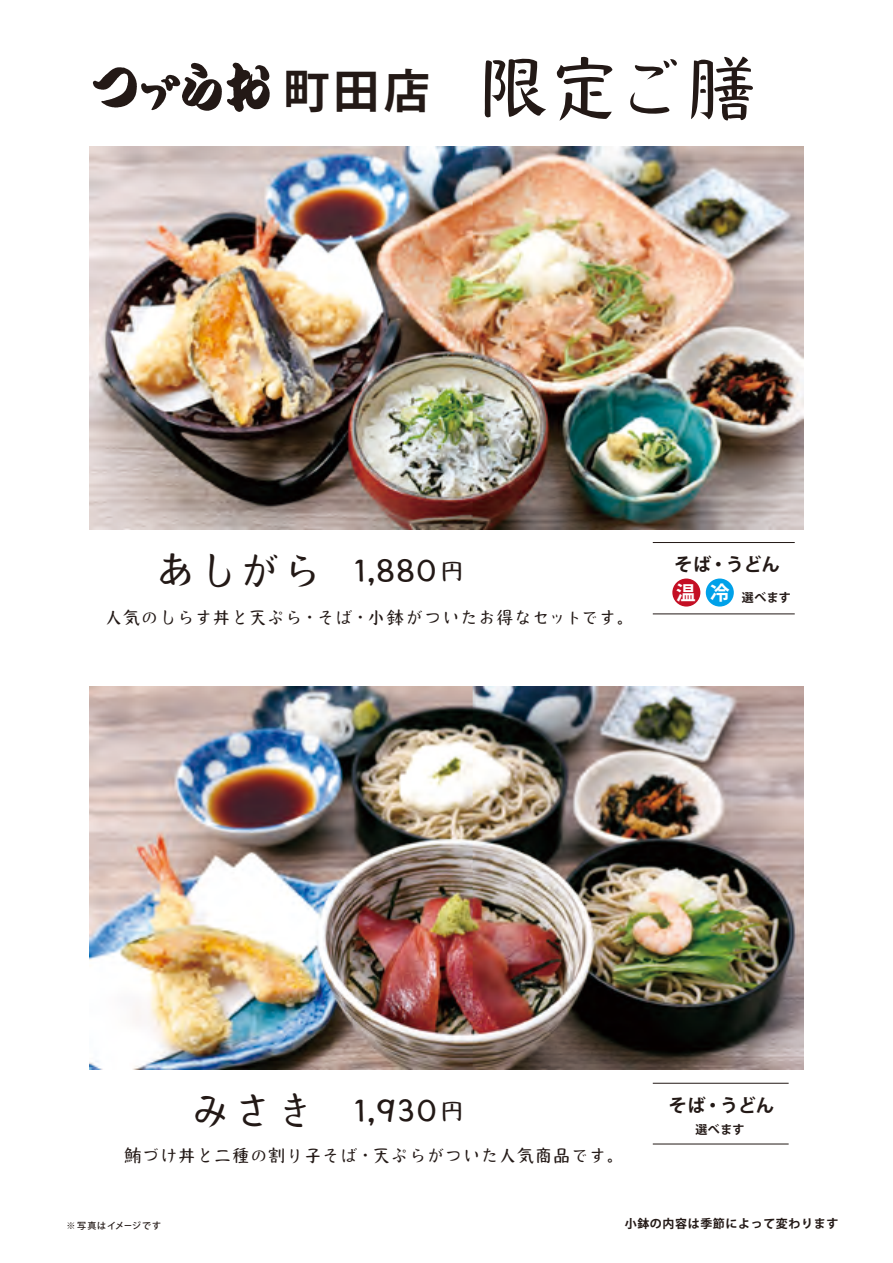
<style>
.page{position:relative;width:893px;height:1263px;background:#fff}
.page>*{position:absolute;margin:0;border:0;box-sizing:border-box;transform-origin:0 0}
.t1{font:72px "Kinuta Yamamotoan Std N R";color:#231916}
.t2{font:700 46.2px "Koz Go Pr 6 N";color:#231916}
.t3{font:42px "Kinuta Yamamotoan Std N R";color:#231916}
.t4{font:33px "Kinuta Yamamotoan Std N R";letter-spacing:-.1em;color:#231916}
.t5{font:18px "Kinuta Yamamotoan Std N R";color:#231916}
.t6{font:700 18px "Koz Go Pro";color:#231916}
.t7{font:700 12px "Koz Go Pro";letter-spacing:.05em;color:#231916}
.t8{font:500 9px "Koz Go Pro";letter-spacing:.1em;color:#231916}
.s1{font-size:25.35px}
</style>
<div class="page">
<img style="left:89px;top:687px;width:714px;height:382px">
<img style="left:89px;top:147px;width:714px;height:383px">
<hr style="left:653px;top:542px;width:142px;height:1px;background:#231916">
<hr style="left:653px;top:614px;width:142px;height:1px;background:#231916">
<div style="left:672px;top:578px;width:28px;height:28px;background:#c40f24;border-radius:50%"></div>
<div style="left:706px;top:578px;width:28px;height:28px;background:#00a1e9;border-radius:50%"></div>
<hr style="left:653px;top:1083px;width:136px;height:1px;background:#231916">
<hr style="left:653px;top:1144px;width:136px;height:1px;background:#231916">
<svg style="left:93px;top:62px;width:177px;height:50px"></svg>
<h2 class="t2" style="left:283px;top:65px;width:148px">町田店</h2>
<h1 class="t1" style="left:476px;top:47px;width:282px">限定ご膳</h1>
<h3 class="t3" style="left:154px;top:547px;width:170px">あしがら</h3>
<p class="t5" style="left:104px;top:607px;width:532px">人気のしらす丼と天ぷら・そば・小鉢がついたお得なセットです。</p>
<h3 class="t4" style="left:350px;top:552px;width:116px">1,880<span class="s1">円</span></h3>
<p class="t6" style="left:674px;top:553px;width:107px">そば・うどん</p>
<p class="t7" style="left:676px;top:590px;width:116px"><sup>温</sup> <sup>冷</sup> 選べます</p>
<h3 class="t3" style="left:190px;top:1086px;width:127px">みさき</h3>
<p class="t5" style="left:124px;top:1145px;width:502px">鮪づけ丼と二種の割り子そば・天ぷらがついた人気商品です。</p>
<h3 class="t4" style="left:350px;top:1092px;width:116px">1,930<span class="s1">円</span></h3>
<p class="t6" style="left:669px;top:1094px;width:107px">そば・うどん</p>
<p class="t7" style="left:695px;top:1121px;width:51px">選べます</p>
<p class="t8" style="left:66px;top:1219px;width:96px">※写真はイメージです</p>
<p class="t7" style="left:625px;top:1216px;width:215px">小鉢の内容は季節によって変わります</p>
</div>
